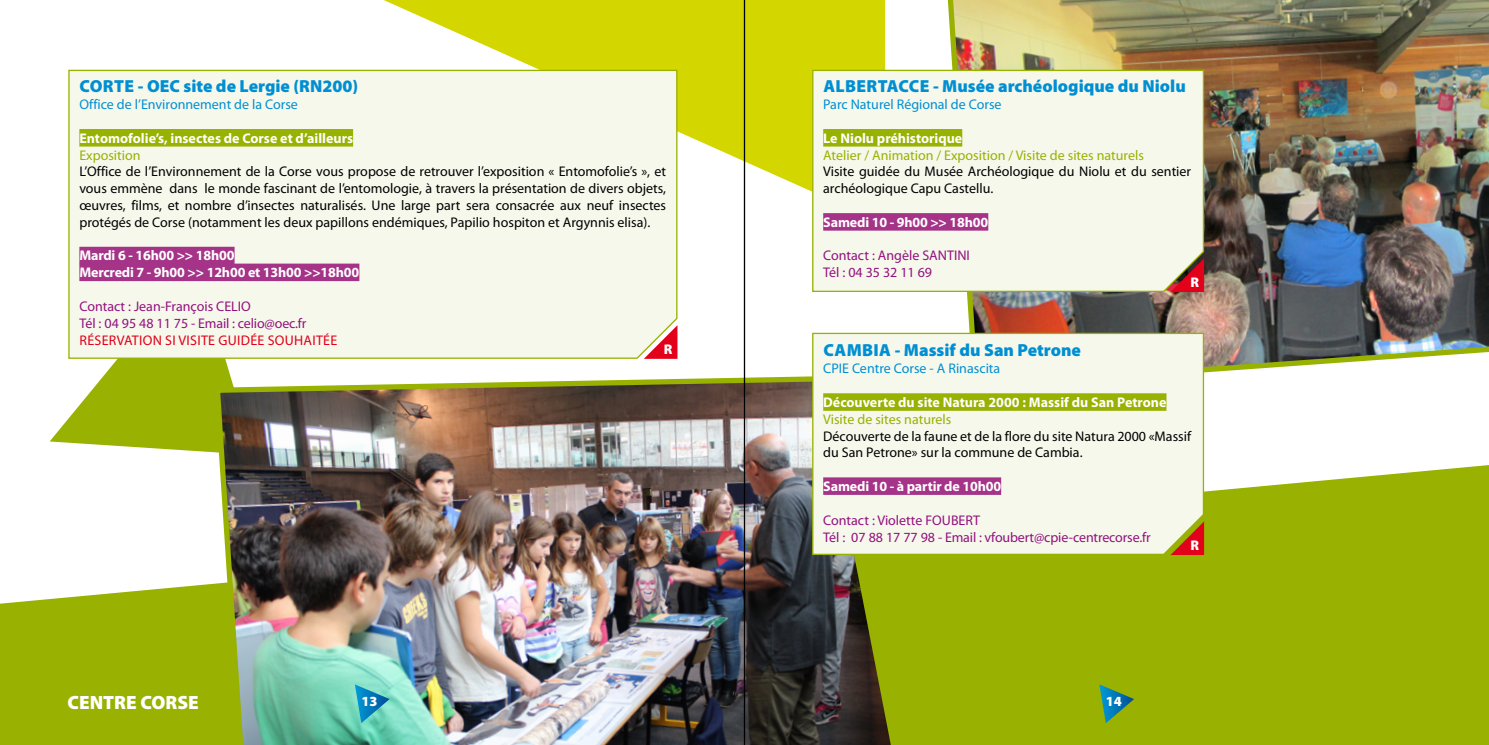
<style>
.page{position:relative;width:1489px;height:745px;background:#fff}
.page>*{position:absolute;margin:0;border:0;box-sizing:border-box;transform-origin:0 0}
.t1{font:900 19.25px "Myriad Pro";color:#fff}
.t2{font:900 17.5px "Myriad Pro";color:#008fd3}
.t3{font:14px/16.8px "Myriad Pro";color:#000}
.t4{font:700 14px/16.8px "Myriad Pro";letter-spacing:-.005em;color:#fff}
.t5{font:14px/16.8px "Myriad Pro";color:#93117e}
.t6{font:14px "Myriad Pro";color:#008fd3}
.t7{font:14px "Myriad Pro";color:#99b100}
.t8{font:14px "Myriad Pro";letter-spacing:.02em;color:#e2001a}
.t9{font:900 14px "Myriad Pro";color:#fff}
</style>
<div class="page">
<svg style="left:0;top:464px;width:1488px;height:280px;fill:#99b100"></svg>
<div style="left:0;top:641px;width:1445px;height:103px;background:#99b100"></div>
<svg style="left:384px;top:0;width:501px;height:224px;fill:#d4d600"></svg>
<svg style="left:50px;top:359px;width:180px;height:94px"></svg>
<img style="left:212px;top:373px;width:705px;height:371px">
<img style="left:947px;top:0;width:541px;height:391px">
<div style="left:68px;top:69px;width:610px;height:290px;background:#f6f8ec"></div>
<div style="left:79px;top:129px;width:274px;height:17px;background:#99b100"></div>
<div style="left:79px;top:246px;width:155px;height:18px;background:#a53488"></div>
<div style="left:79px;top:263px;width:280px;height:18px;background:#a53488"></div>
<div style="left:811px;top:69px;width:393px;height:223px;background:#f6f8ec"></div>
<div style="left:823px;top:129px;width:139px;height:17px;background:#99b100"></div>
<div style="left:823px;top:213px;width:165px;height:17px;background:#a53488"></div>
<div style="left:811px;top:332px;width:393px;height:223px;background:#f6f8ec"></div>
<div style="left:823px;top:393px;width:343px;height:17px;background:#99b100"></div>
<div style="left:823px;top:477px;width:178px;height:17px;background:#a53488"></div>
<svg style="left:644px;top:325px;width:33px;height:33px"></svg>
<svg style="left:1170px;top:258px;width:33px;height:34px"></svg>
<svg style="left:1170px;top:521px;width:33px;height:33px"></svg>
<svg style="left:355px;top:684px;width:34px;height:38px"></svg>
<svg style="left:1099px;top:684px;width:35px;height:38px"></svg>
<hr style="left:743px;top:0;width:2px;height:744px;background:#000">
<p class="t2" style="left:80px;top:76px;width:280px">CORTE - OEC site de Lergie (RN200)</p>
<p class="t6" style="left:79px;top:96px;width:220px">Office de l’Environnement de la Corse</p>
<p class="t4" style="left:79px;top:129px;width:275px">Entomofolie’s, insectes de Corse et d’ailleurs</p>
<p class="t7" style="left:79px;top:146px;width:63px">Exposition</p>
<p class="t3" style="left:79px;top:163px;width:588px;text-align:justify">L’Office de l’Environnement de la Corse vous propose de retrouver l’exposition « Entomofolie’s », et vous emmène dans le monde fascinant de l’entomologie, à travers la présentation de divers objets, œuvres, films, et nombre d’insectes naturalisés. Une large part sera consacrée aux neuf insectes protégés de Corse (notamment les deux papillons endémiques, Papilio hospiton et Argynnis elisa).</p>
<p class="t4" style="left:79px;top:247px;width:281px">Mardi 6 - 16h00 &gt;&gt; 18h00<br>Mercredi 7 - 9h00 &gt;&gt; 12h00 et 13h00 &gt;&gt;18h00</p>
<p class="t5" style="left:79px;top:297px;width:229px">Contact : Jean-François CELIO<br>Tél : 04 95 48 11 75 - Email : celio@oec.fr</p>
<p class="t8" style="left:79px;top:331px;width:24px">Réservation</p>
<p class="t8" style="left:165px;top:331px;width:21px">si visite</p>
<p class="t8" style="left:218px;top:331px;width:9px">guid</p>
<p class="t8" style="left:250px;top:331px;width:27px">ée sou</p>
<p class="t8" style="left:294px;top:331px;width:43px">haitée</p>
<p class="t9" style="left:664px;top:341px;width:10px">R</p>
<p class="t2" style="left:823px;top:76px;width:364px">ALBERTACCE - Musée archéologique du Niolu</p>
<p class="t6" style="left:823px;top:96px;width:180px">Parc Naturel Régional de Corse</p>
<p class="t4" style="left:823px;top:129px;width:140px">Le Niolu préhistorique</p>
<p class="t7" style="left:823px;top:146px;width:322px">Atelier / Animation / Exposition / Visite de sites naturels</p>
<p class="t3" style="left:823px;top:163px;width:369px">Visite guidée du Musée Archéologique du Niolu et du sentier archéologique Capu Castellu.</p>
<p class="t4" style="left:823px;top:213px;width:166px">Samedi 10 - 9h00 &gt;&gt; 18h00</p>
<p class="t5" style="left:823px;top:247px;width:148px">Contact : Angèle SANTINI<br>Tél : 04 35 32 11 69</p>
<p class="t9" style="left:1190px;top:274px;width:10px">R</p>
<p class="t2" style="left:823px;top:340px;width:259px">CAMBIA - Massif du San Petrone</p>
<p class="t6" style="left:823px;top:360px;width:179px">CPIE Centre Corse - A Rinascita</p>
<p class="t4" style="left:823px;top:393px;width:345px">Découverte du site Natura 2000 : Massif du San Petrone</p>
<p class="t7" style="left:823px;top:410px;width:130px">Visite de sites naturels</p>
<p class="t3" style="left:823px;top:427px;width:369px">Découverte de la faune et de la flore du site Natura 2000 «Massif du San Petrone» sur la commune de Cambia.</p>
<p class="t4" style="left:823px;top:477px;width:179px">Samedi 10 - à partir de 10h00</p>
<p class="t5" style="left:823px;top:511px;width:329px">Contact : Violette FOUBERT<br>Tél : 07 88 17 77 98 - Email : vfoubert@cpie-centrecorse.fr</p>
<p class="t9" style="left:1190px;top:537px;width:10px">R</p>
<h1 class="t1" style="left:67px;top:691px;width:133px">CENTRE CORSE</h1>
<p class="t9" style="left:361px;top:693px;width:18px">13</p>
<p class="t9" style="left:1105px;top:693px;width:18px">14</p>
</div>
